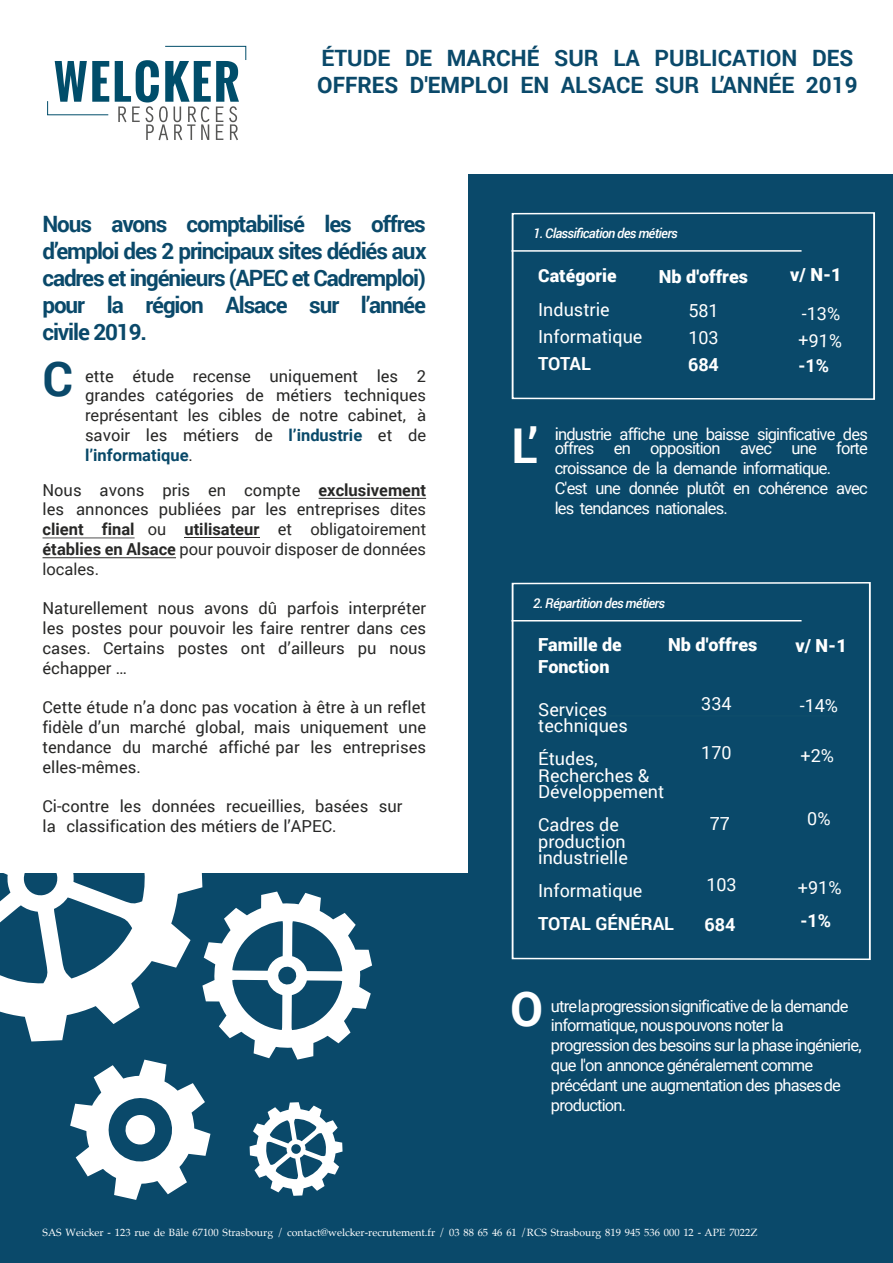
<style>
.page{position:relative;width:893px;height:1263px;background:#fff}
.page>*{position:absolute;margin:0;border:0;box-sizing:border-box;transform-origin:0 0}
.t1{font:700 48px "Roboto";color:#fff}
.t2{font:700 48px "Roboto";color:#0a496a}
.t3{font:700 22.5px/27px "Roboto";color:#0a496a}
.t4{font:18px/27px "Roboto";color:#fff}
.t5{font:900 18px/33.2px "Roboto";color:#fff;text-align:center}
.t6{font:700 18px "Roboto";color:#fff}
.t7{font:16.5px/19.8px "Roboto";color:#282827;text-align:justify}
.t8{font:16.5px/19.8px "Roboto";letter-spacing:-.05em;color:#fff}
.t9{font:italic 500 13.5px "Roboto";letter-spacing:-.05em;color:#fff}
.t10{font:10.5px "Palatino";color:#fff}
.s1{font-weight:700;color:#094969}
.s2{font-weight:700}
.s3{font-weight:400}
</style>
<div class="page">
<div style="left:0;top:174px;width:893px;height:1089px;background:#0a496a"></div>
<div style="left:0;top:168px;width:468px;height:704px;background:#fff"></div>
<svg style="left:0;top:872px;width:202px;height:169px;fill:#fff"></svg>
<svg style="left:70px;top:891px;width:302px;height:309px"></svg>
<svg style="left:47px;top:61px;width:62px;height:54px"></svg>
<svg style="left:115px;top:46px;width:131px;height:94px"></svg>
<svg style="left:511px;top:212px;width:364px;height:188px"></svg>
<svg style="left:511px;top:582px;width:360px;height:378px"></svg>
<hr style="left:319px;top:498px;width:107px;height:1px;background:#282827">
<hr style="left:43px;top:537px;width:92px;height:1px;background:#282827">
<hr style="left:184px;top:537px;width:75px;height:1px;background:#282827">
<hr style="left:43px;top:557px;width:133px;height:1px;background:#282827">
<p class="t3" style="left:317px;top:44px;width:542px">ÉTUDE DE MARCHÉ SUR LA PUBLICATION DES<br>OFFRES D'EMPLOI EN ALSACE SUR L’ANNÉE 2019</p>
<p class="t3" style="left:43px;top:210px;width:386px;text-align:justify">Nous avons comptabilisé les offres d’emploi des 2 principaux sites dédiés aux cadres et ingénieurs (APEC et Cadremploi) pour la région Alsace sur l’année civile 2019.</p>
<p class="t2" style="left:43px;top:346px;width:32px">C</p>
<p class="t7" style="left:85px;top:365px;width:343px">ette étude recense uniquement les 2 grandes catégories de métiers techniques représentant les cibles de notre cabinet, à savoir les métiers de <span class="s1">l’industrie</span> et de <span class="s1">l’informatique</span>.</p>
<p class="t7" style="left:43px;top:479px;width:385px">Nous avons pris en compte <span class="s2">exclusivement </span>les annonces publiées par les entreprises dites <span class="s2">client final</span> ou <span class="s2">utilisateur</span> et obligatoirement <span class="s2">établies en Alsace</span> pour pouvoir disposer de données locales.</p>
<p class="t7" style="left:43px;top:598px;width:385px">Naturellement nous avons dû parfois interpréter les postes pour pouvoir les faire rentrer dans ces cases. Certains postes ont d’ailleurs pu nous échapper …</p>
<p class="t7" style="left:43px;top:697px;width:385px">Cette étude n’a donc pas vocation à être à un reflet fidèle d’un marché global, mais uniquement une tendance du marché affiché par les entreprises elles-mêmes.</p>
<p class="t7" style="left:43px;top:796px;width:361px">Ci-contre les données recueillies, basées sur la classification des métiers de l’APEC.</p>
<p class="t9" style="left:533px;top:224px;width:146px">1. Classification des métiers</p>
<p class="t5" style="left:659px;top:260px;width:91px">Nb d'offres<br><span class="s3">581</span></p>
<p class="t4" style="left:688px;top:323px;width:32px">103<br><span class="s2">684</span></p>
<p class="t5" style="left:538px;top:258px;width:80px">Catégorie</p>
<p class="t4" style="left:538px;top:295px;width:73px">Industrie</p>
<p class="t4" style="left:538px;top:322px;width:106px">Informatique</p>
<p class="t6" style="left:538px;top:350px;width:54px">TOTAL</p>
<p class="t5" style="left:790px;top:258px;width:53px">v/ N-1</p>
<p class="t4" style="left:802px;top:299px;width:40px">-13%</p>
<p class="t4" style="left:799px;top:326px;width:45px;rotate:2deg">+91%</p>
<p class="t6" style="left:799px;top:353px;width:32px">-1%</p>
<p class="t1" style="left:511px;top:412px;width:28px">L’</p>
<p class="t8" style="left:555px;top:426px;width:315px;line-height:14.9px">industrie affiche une baisse siginficative des offres en opposition avec une forte</p>
<p class="t8" style="left:555px;top:458px;width:315px">croissance de la demande informatique.<br>C'est une donnée plutôt en cohérence avec les tendances nationales.</p>
<p class="t9" style="left:533px;top:594px;width:133px">2. Répartition des métiers</p>
<p class="t5" style="left:668px;top:628px;width:91px">Nb d'offres</p>
<p class="t5" style="left:538px;top:633px;width:85px;line-height:21.6px;text-align:left">Famille de<br>Fonction</p>
<p class="t4" style="left:538px;top:695px;width:71px">Services</p>
<p class="t4" style="left:538px;top:712px;width:91px">techniques</p>
<p class="t4" style="left:538px;top:745px;width:61px">Études,</p>
<p class="t4" style="left:538px;top:766px;width:128px;line-height:16.5px">Recherches &amp;<br>Développement</p>
<p class="t4" style="left:538px;top:811px;width:82px">Cadres de</p>
<p class="t4" style="left:538px;top:827px;width:89px">production</p>
<p class="t4" style="left:538px;top:844px;width:91px">industrielle</p>
<p class="t4" style="left:538px;top:877px;width:106px">Informatique</p>
<p class="t6" style="left:538px;top:911px;width:137px">TOTAL GÉNÉRAL</p>
<p class="t4" style="left:701px;top:689px;width:32px">334</p>
<p class="t4" style="left:701px;top:738px;width:32px">170</p>
<p class="t4" style="left:710px;top:810px;width:22px">77</p>
<p class="t4" style="left:706px;top:870px;width:32px">103</p>
<p class="t6" style="left:704px;top:912px;width:32px">684</p>
<p class="t5" style="left:795px;top:628px;width:53px">v/ N-1</p>
<p class="t4" style="left:800px;top:691px;width:40px">-14%</p>
<p class="t4" style="left:800px;top:741px;width:35px">+2%</p>
<p class="t4" style="left:807px;top:804px;width:25px">0%</p>
<p class="t4" style="left:798px;top:873px;width:45px">+91%</p>
<p class="t6" style="left:800px;top:908px;width:32px">-1%</p>
<p class="t1" style="left:510px;top:975px;width:35px">O</p>
<p class="t8" style="left:551px;top:995px;width:312px">utre la progression significative de la demande informatique, nous pouvons noter la progression des besoins sur la phase ingénierie, que l'on annonce généralement comme précédant une augmentation des phases de production.</p>
<p class="t10" style="left:43px;top:1224px;width:716px">SAS Weicker - 123 rue de Bâle 67100 Strasbourg / contact@welcker-recrutement.fr / 03 88 65 46 61 /RCS Strasbourg 819 945 536 000 12 - APE 7022Z</p>
</div>
